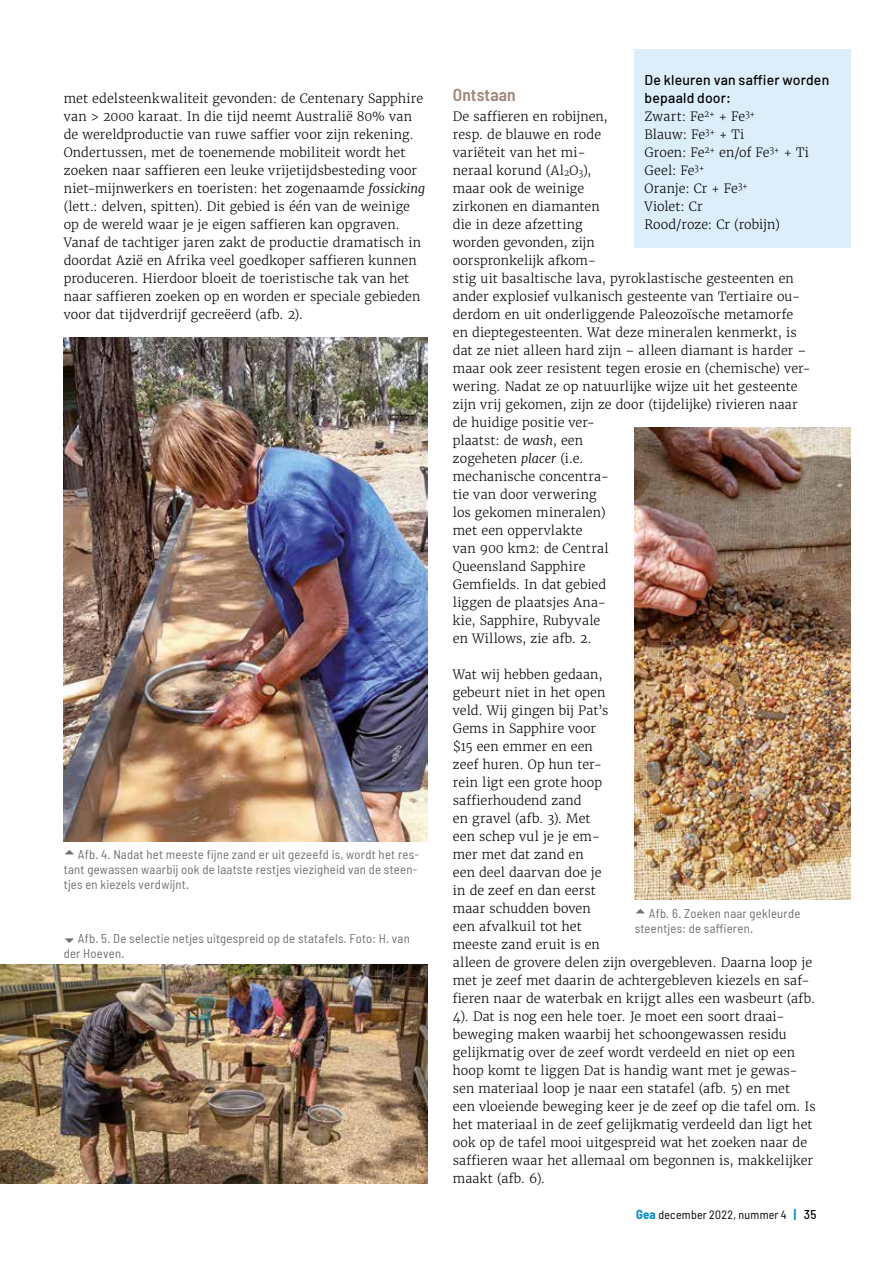
<style>
.page{position:relative;width:893px;height:1263px;background:#fff}
.page>*{position:absolute;margin:0;border:0;box-sizing:border-box;transform-origin:0 0}
.t1{font:600 semi-condensed 17.25px "Barlow";letter-spacing:.01em;color:#9e8576}
.t2{font:500 14.25px/18px "Barlow";letter-spacing:.015em;color:#000}
.t3{font:300 12.75px/18px "Merriweather";letter-spacing:.01em;color:#000}
.t4{font:semi-condensed 12.75px/15px "Barlow";letter-spacing:.015em;color:#706f6f}
.t5{font:semi-condensed 12px "Barlow";letter-spacing:.02em;color:#000}
.s1{font-style:italic}
.s2{font-weight:700;font-size:12.75px;color:#008eca}
.s3{font-weight:500;font-size:12.75px}
</style>
<div class="page">
<img style="left:64px;top:337px;width:363px;height:504px">
<img style="left:0;top:964px;width:427px;height:219px">
<img style="left:635px;top:427px;width:215px;height:473px">
<div style="left:634px;top:49px;width:216px;height:198px;background:#dceef9"></div>
<p class="t2" style="left:645px;top:71px;width:186px">De kleuren van saffier worden bepaald door:</p>
<p class="t3" style="left:645px;top:108px;width:166px">Zwart: Fe<sup>2+</sup> + Fe<sup>3+<br></sup>Blauw: Fe<sup>3+</sup> + Ti<br>Groen: Fe<sup>2+</sup> en/of Fe<sup>3+</sup> + Ti<br>Geel: Fe<sup>3+<br></sup>Oranje: Cr + Fe<sup>3+<br></sup>Violet: Cr<br>Rood/roze: Cr (robijn)</p>
<p class="t3" style="left:64px;top:90px;width:363px">met edelsteenkwaliteit gevonden: de Centenary Sapphire van &gt; 2000 karaat. In die tijd neemt Australië 80% van de wereldproductie van ruwe saffier voor zijn rekening.<br>Ondertussen, met de toenemende mobiliteit wordt het zoeken naar saffieren een leuke vrijetijdsbesteding voor niet-mijnwerkers en toeristen: het zogenaamde <span class="s1">fossicking </span>(lett.: delven, spitten). Dit gebied is één van de weinige op de wereld waar je je eigen saffieren kan opgraven.<br>Vanaf de tachtiger jaren zakt de productie dramatisch in doordat Azië en Afrika veel goedkoper saffieren kunnen produceren. Hierdoor bloeit de toeristische tak van het naar saffieren zoeken op en worden er speciale gebieden voor dat tijdverdrijf gecreëerd (afb. 2).</p>
<h1 class="t1" style="left:453px;top:84px;width:64px">Ontstaan</h1>
<p class="t3" style="left:453px;top:108px;width:359px">De saffieren en robijnen,<br>resp. de blauwe en rode<br>variëteit van het mi-<br>neraal korund (Al<sub>2</sub>O<sub>3</sub>),<br>maar ook de weinige<br>zirkonen en diamanten<br>die in deze afzetting<br>worden gevonden, zijn<br>oorspronkelijk afkom-<br>stig uit basaltische lava, pyroklastische gesteenten en ander explosief vulkanisch gesteente van Tertiaire ou&shy;derdom en uit onderliggende Paleozoïsche metamorfe en dieptegesteenten. Wat deze mineralen kenmerkt, is dat ze niet alleen hard zijn – alleen diamant is harder – maar ook zeer resistent tegen erosie en (chemische) ver&shy;wering. Nadat ze op natuurlijke wijze uit het gesteente zijn vrij gekomen, zijn ze door (tijdelijke) rivieren naar de huidige positie ver-<br>plaatst: de <span class="s1">wash</span>, een<br>zogeheten <span class="s1">placer</span> (i.e.<br>mechanische concentra-<br>tie van door verwering<br>los gekomen mineralen)<br>met een oppervlakte<br>van 900 km2: de Central<br>Queensland Sapphire<br>Gemfields. In dat gebied<br>liggen de plaatsjes Ana-<br>kie, Sapphire, Rubyvale<br>en Willows, zie afb. 2.</p>
<p class="t3" style="left:453px;top:666px;width:364px">Wat wij hebben gedaan,<br>gebeurt niet in het open<br>veld. Wij gingen bij Pat’s<br>Gems in Sapphire voor<br>$15 een emmer en een<br>zeef huren. Op hun ter-<br>rein ligt een grote hoop<br>saffierhoudend zand<br>en gravel (afb. 3). Met<br>een schep vul je je em-<br>mer met dat zand en<br>een deel daarvan doe je<br>in de zeef en dan eerst<br>maar schudden boven<br>een afvalkuil tot het<br>meeste zand eruit is en<br>alleen de grovere delen zijn overgebleven. Daarna loop je met je zeef met daarin de achtergebleven kiezels en saf&shy;fieren naar de waterbak en krijgt alles een wasbeurt (afb.<br>4). Dat is nog een hele toer. Je moet een soort draai&shy;beweging maken waarbij het schoongewassen residu gelijkmatig over de zeef wordt verdeeld en niet op een hoop komt te liggen Dat is handig want met je gewas&shy;sen materiaal loop je naar een statafel (afb. 5) en met<br>een vloeiende beweging keer je de zeef op die tafel om. Is het materiaal in de zeef gelijkmatig verdeeld dan ligt het ook op de tafel mooi uitgespreid wat het zoeken naar de saffieren waar het allemaal om begonnen is, makkelijker maakt (afb. 6).</p>
<p class="t4" style="left:64px;top:847px;width:357px;text-indent:14px">Afb. 4. Nadat het meeste fijne zand er uit gezeefd is, wordt het res&shy;tant gewassen waarbij ook de laatste restjes viezigheid van de steen&shy;tjes en kiezels verdwijnt.</p>
<p class="t4" style="left:635px;top:905px;width:167px;text-indent:14px">Afb. 6. Zoeken naar gekleurde steentjes: de saffieren.</p>
<p class="t4" style="left:64px;top:930px;width:348px;text-indent:14px">Afb. 5. De selectie netjes uitgespreid op de statafels. Foto: H. van der Hoeven.</p>
<p class="t5" style="left:636px;top:1207px;width:182px"><span class="s2">Gea</span> december 2022, nummer 4 <span class="s2">|</span> <span class="s3">35</span></p>
</div>
